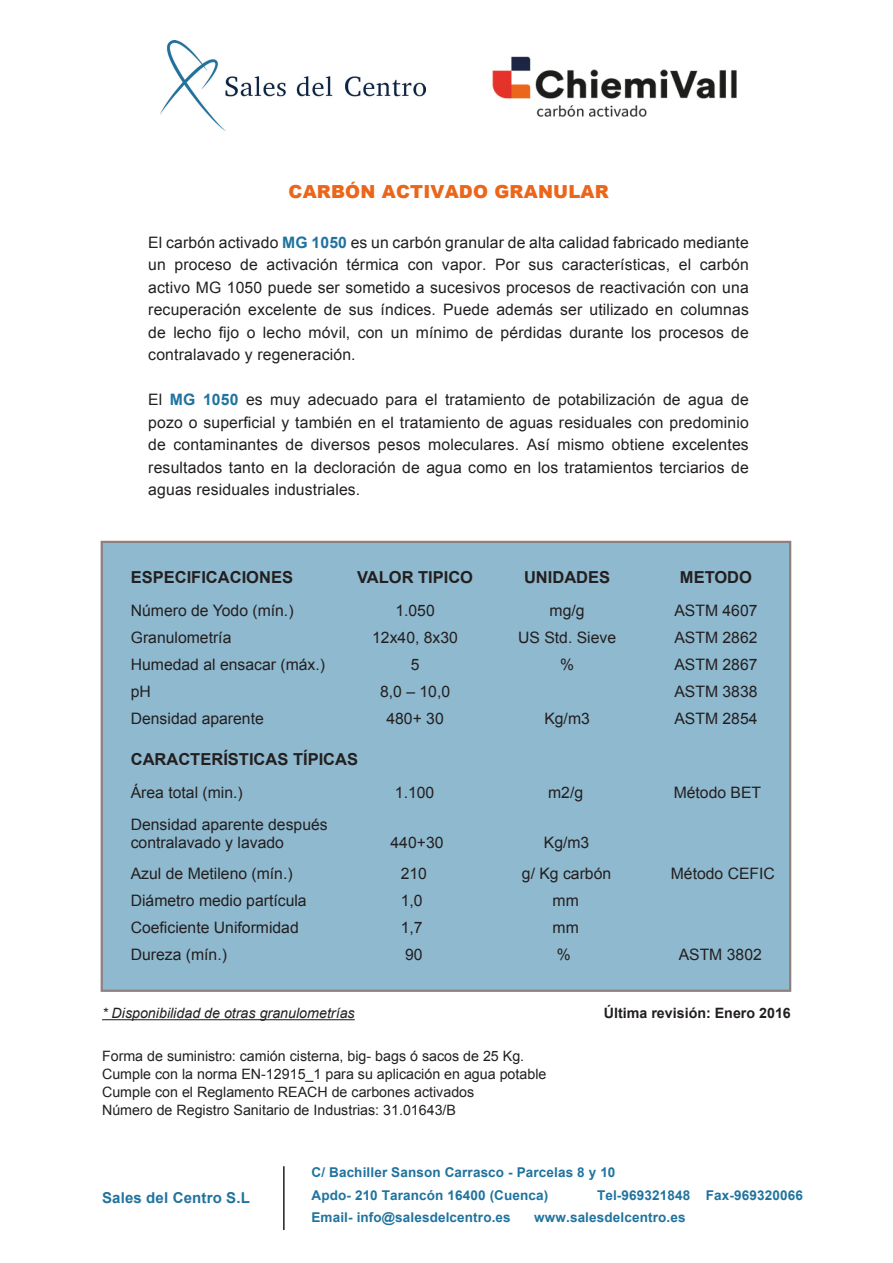
<style>
.page{position:relative;width:893px;height:1263px;background:#fff}
.page>*{position:absolute;margin:0;border:0;box-sizing:border-box;transform-origin:0 0}
.t1{font:900 18px "Arial";letter-spacing:.01em;color:#eb661b}
.t2{font:700 16.5px "Arial";color:#231f20}
.t3{font:15.75px/22.5px "Arial";color:#231f20;text-align:justify}
.t4{font:700 15px "Arial";letter-spacing:.01em;color:#20739e}
.t5{font:14.25px "Arial";color:#231f20}
.t6{font:italic 14.25px "Arial";color:#231f20}
.t7{font:700 14.25px "Arial";color:#231f20}
.t8{font:700 13.5px "Arial";letter-spacing:.01em;color:#20739e}
.s1{font-weight:700;color:#20739e}
</style>
<div class="page">
<img style="left:161px;top:41px;width:265px;height:89px">
<img style="left:492px;top:56px;width:244px;height:61px">
<div style="left:101px;top:541px;width:690px;height:451px;background:#8fb9ce"></div>
<hr style="left:102px;top:1019px;width:253px;height:1px;background:#231f20">
<hr style="left:283px;top:1166px;width:2px;height:64px;background:#231f20">
<p class="t1" style="left:289px;top:179px;width:322px">CARBÓN ACTIVADO GRANULAR</p>
<p class="t3" style="left:148px;top:231px;width:602px">El carbón activado <span class="s1">MG 1050</span> es un carbón granular de alta calidad fabricado mediante un proceso de activación térmica con vapor. Por sus características, el carbón activo MG 1050 puede ser sometido a sucesivos procesos de reactivación con una recuperación excelente de sus índices. Puede además ser utilizado en columnas de lecho fijo o lecho móvil, con un mínimo de pérdidas durante los procesos de contralavado y regeneración.</p>
<p class="t3" style="left:148px;top:388px;width:602px">El <span class="s1">MG 1050</span> es muy adecuado para el tratamiento de potabilización de agua de pozo o superficial y también en el tratamiento de aguas residuales con predominio de contaminantes de diversos pesos moleculares. Así mismo obtiene excelentes resultados tanto en la decloración de agua como en los tratamientos terciarios de aguas residuales industriales.</p>
<p class="t2" style="left:131px;top:566px;width:164px">ESPECIFICACIONES</p>
<p class="t3" style="left:131px;top:600px;width:164px">Número de Yodo (mín.)</p>
<p class="t3" style="left:131px;top:627px;width:102px">Granulometría</p>
<p class="t3" style="left:131px;top:654px;width:196px">Humedad al ensacar (máx.)</p>
<p class="t3" style="left:131px;top:681px;width:22px">pH</p>
<p class="t3" style="left:131px;top:708px;width:135px">Densidad aparente</p>
<p class="t2" style="left:131px;top:748px;width:229px">CARACTERÍSTICAS TÍPICAS</p>
<p class="t3" style="left:131px;top:781px;width:114px">Área total (min.)</p>
<p class="t3" style="left:395px;top:781px;width:41px">1.100</p>
<p class="t3" style="left:548px;top:781px;width:37px">m2/g</p>
<p class="t3" style="left:674px;top:781px;width:89px">Método BET</p>
<p class="t3" style="left:131px;top:813px;width:198px">Densidad aparente después</p>
<p class="t3" style="left:131px;top:831px;width:155px">contralavado y lavado</p>
<p class="t3" style="left:391px;top:831px;width:54px">440+30</p>
<p class="t3" style="left:544px;top:831px;width:47px">Kg/m3</p>
<p class="t3" style="left:131px;top:862px;width:163px">Azul de Metileno (mín.)</p>
<p class="t3" style="left:401px;top:862px;width:28px">210</p>
<p class="t3" style="left:522px;top:862px;width:91px">g/ Kg carbón</p>
<p class="t3" style="left:671px;top:862px;width:106px">Método CEFIC</p>
<p class="t3" style="left:131px;top:889px;width:177px">Diámetro medio partícula</p>
<p class="t3" style="left:401px;top:889px;width:23px">1,0</p>
<p class="t3" style="left:553px;top:889px;width:28px">mm</p>
<p class="t3" style="left:131px;top:916px;width:170px">Coeficiente Uniformidad</p>
<p class="t3" style="left:401px;top:916px;width:23px">1,7</p>
<p class="t3" style="left:553px;top:916px;width:28px">mm</p>
<p class="t3" style="left:131px;top:943px;width:98px">Dureza (mín.)</p>
<p class="t3" style="left:405px;top:943px;width:19px">90</p>
<p class="t3" style="left:557px;top:943px;width:16px">%</p>
<p class="t3" style="left:679px;top:943px;width:85px">ASTM 3802</p>
<p class="t2" style="left:357px;top:566px;width:117px">VALOR TIPICO</p>
<p class="t3" style="left:395px;top:600px;width:41px">1.050</p>
<p class="t3" style="left:372px;top:627px;width:87px">12x40, 8x30</p>
<p class="t3" style="left:411px;top:654px;width:10px">5</p>
<p class="t3" style="left:380px;top:681px;width:72px">8,0 – 10,0</p>
<p class="t3" style="left:386px;top:708px;width:59px">480+ 30</p>
<p class="t2" style="left:524px;top:566px;width:88px">UNIDADES</p>
<p class="t3" style="left:550px;top:600px;width:37px">mg/g</p>
<p class="t3" style="left:518px;top:627px;width:100px">US Std. Sieve</p>
<p class="t3" style="left:560px;top:654px;width:16px">%</p>
<p class="t2" style="left:680px;top:566px;width:74px">METODO</p>
<p class="t3" style="left:674px;top:600px;width:85px">ASTM 4607</p>
<p class="t3" style="left:674px;top:627px;width:85px">ASTM 2862</p>
<p class="t3" style="left:674px;top:654px;width:85px">ASTM 2867</p>
<p class="t3" style="left:674px;top:681px;width:85px">ASTM 3838</p>
<p class="t3" style="left:674px;top:708px;width:85px">ASTM 2854</p>
<p class="t3" style="left:544px;top:708px;width:47px">Kg/m3</p>
<p class="t6" style="left:102px;top:1004px;width:254px">* Disponibilidad de otras granulometrías</p>
<p class="t7" style="left:604px;top:1004px;width:188px">Última revisión: Enero 2016</p>
<p class="t5" style="left:102px;top:1047px;width:424px">Forma de suministro: camión cisterna, big- bags ó sacos de 25 Kg.</p>
<p class="t5" style="left:102px;top:1065px;width:446px">Cumple con la norma EN-12915_1 para su aplicación en agua potable</p>
<p class="t5" style="left:102px;top:1083px;width:374px">Cumple con el Reglamento REACH de carbones activados</p>
<p class="t5" style="left:102px;top:1101px;width:356px">Número de Registro Sanitario de Industrias: 31.01643/B</p>
<p class="t4" style="left:102px;top:1188px;width:149px">Sales del Centro S.L</p>
<p class="t8" style="left:311px;top:1163px;width:305px">C/ Bachiller Sanson Carrasco - Parcelas 8 y 10</p>
<p class="t8" style="left:311px;top:1186px;width:238px">Apdo- 210 Tarancón 16400 (Cuenca)</p>
<p class="t8" style="left:597px;top:1186px;width:207px">Tel-969321848 Fax-969320066</p>
<p class="t8" style="left:311px;top:1208px;width:201px">Email- info@salesdelcentro.es</p>
<p class="t8" style="left:534px;top:1208px;width:153px">www.salesdelcentro.es</p>
</div>
